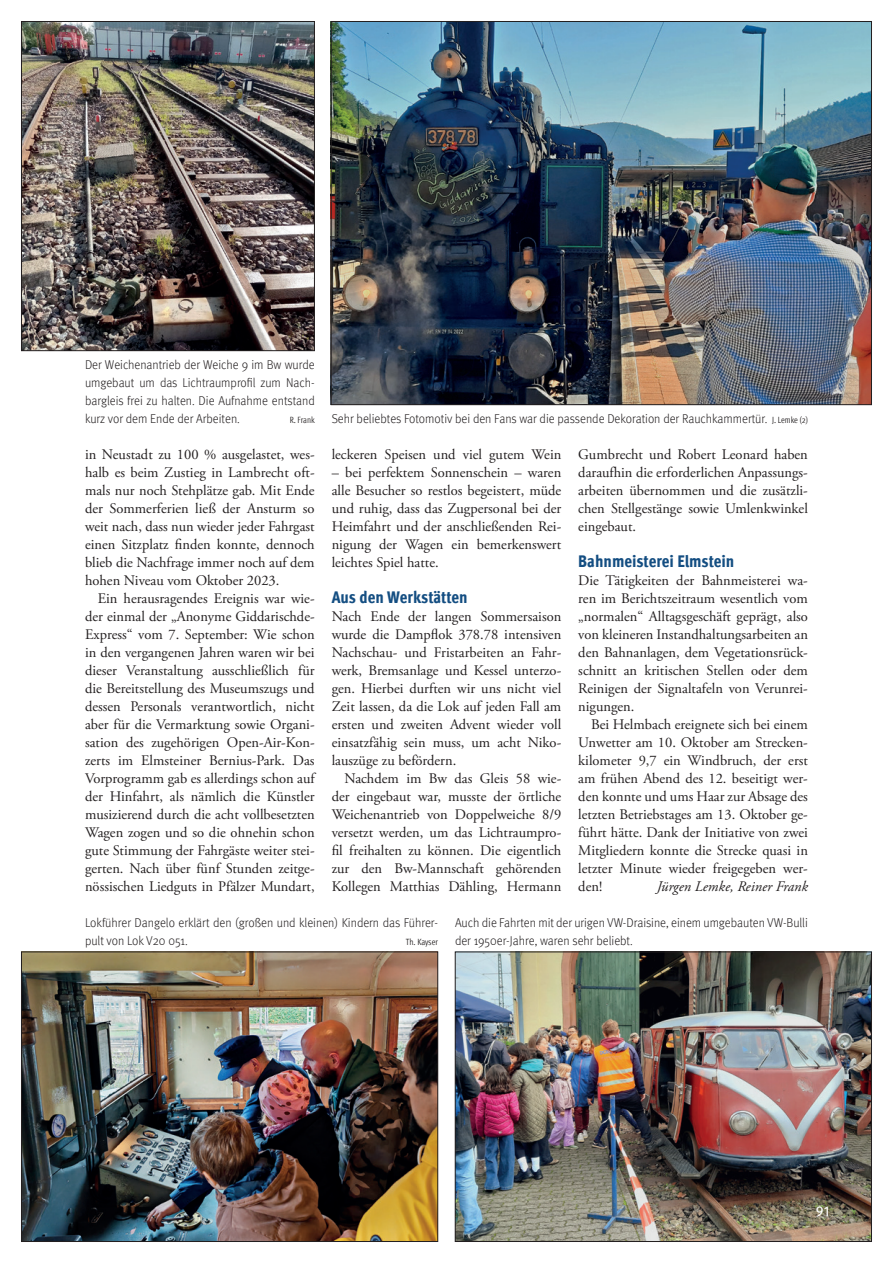
<style>
.page{position:relative;width:893px;height:1263px;background:#fff}
.page>*{position:absolute;margin:0;border:0;box-sizing:border-box;transform-origin:0 0}
.ZUE_Forum{font:800 condensed 16.8px "Meta Pro";color:#144e82}
.FT{font:14.7px/18px "Adobe Garamond Pro";color:#231f20;text-align:justify}
.FT_ohne_Einzug{font:14.7px/18px "Adobe Garamond Pro";color:#231f20;text-align:justify}
.FT-2{font:italic 14.7px "Adobe Garamond Pro";letter-spacing:.005em;color:#231f20}
.t1{font:14.25px "Meta Pro";color:#fff}
.BU_Meta{font:300 12.75px/18px "Meta Pro";color:#231f20;scale:.95 1}
.BU_Meta-2{font:condensed 9px "Meta Pro";color:#231f20;scale:.95 1}
.s1{font-weight:400;font-stretch:condensed;font-size:9px}
</style>
<div class="page">
<img style="left:333px;top:23px;width:537px;height:380px">
<img style="left:23px;top:23px;width:290px;height:326px">
<div style="left:21px;top:21px;width:294px;height:330px;border:1px solid #231f20"></div>
<img style="left:457px;top:954px;width:413px;height:286px">
<div style="left:455px;top:952px;width:417px;height:290px;border:1px solid #231f20"></div>
<img style="left:23px;top:954px;width:413px;height:286px">
<div style="left:21px;top:952px;width:417px;height:290px;border:1px solid #231f20"></div>
<p class="BU_Meta" style="left:85px;top:355px;width:243px;text-align:justify">Der Weichenantrieb der Weiche 9 im Bw wurde umgebaut um das Lichtraumprofil zum Nach&shy;bargleis frei zu halten. Die Aufnahme entstand kurz vor dem Ende der Arbeiten.</p>
<p class="BU_Meta-2" style="left:290px;top:413px;width:28px">R. Frank</p>
<p class="BU_Meta" style="left:332px;top:409px;width:503px">Sehr beliebtes Fotomotiv bei den Fans war die passende Dekoration der Rauchkammertür. <span class="s1">J. Lemke (2)</span></p>
<p class="FT" style="left:85px;top:446px;width:231px">in Neustadt zu 100 % ausgelastet, wes&shy;halb es beim Zustieg in Lambrecht oft&shy;mals nur noch Stehplätze gab. Mit Ende der Sommerferien ließ der Ansturm so weit nach, dass nun wieder jeder Fahrgast einen Sitzplatz finden konnte, dennoch blieb die Nachfrage immer noch auf dem hohen Niveau vom Oktober 2023.</p>
<p class="FT" style="left:85px;top:590px;width:231px;text-indent:13px">Ein herausragendes Ereignis war wie&shy;der einmal der „Anonyme Giddarischde-Express“ vom 7. September: Wie schon in den vergangenen Jahren waren wir bei dieser Veranstaltung ausschließlich für die Bereitstellung des Museumszugs und dessen Personals verantwortlich, nicht aber für die Vermarktung sowie Organi&shy;sation des zugehörigen Open-Air-Kon&shy;zerts im Elmsteiner Bernius-Park. Das Vorprogramm gab es allerdings schon auf der Hinfahrt, als nämlich die Künstler musizierend durch die acht vollbesetzten Wagen zogen und so die ohnehin schon gute Stimmung der Fahrgäste weiter stei&shy;gerten. Nach über fünf Stunden zeitge&shy;nössischen Liedguts in Pfälzer Mundart,</p>
<p class="FT" style="left:332px;top:446px;width:231px">leckeren Speisen und viel gutem Wein</p>
<p class="FT" style="left:332px;top:464px;width:231px">– bei perfektem Sonnenschein – waren alle Besucher so restlos begeistert, müde und ruhig, dass das Zugpersonal bei der Heimfahrt und der anschließenden Rei&shy;nigung der Wagen ein bemerkenswert leichtes Spiel hatte.</p>
<p class="ZUE_Forum" style="left:332px;top:584px;width:137px">Aus den Werkstätten</p>
<p class="FT_ohne_Einzug" style="left:332px;top:608px;width:231px">Nach Ende der langen Sommersaison wurde die Dampflok 378.78 intensiven Nachschau- und Fristarbeiten an Fahr&shy;werk, Bremsanlage und Kessel unterzo&shy;gen. Hierbei durften wir uns nicht viel Zeit lassen, da die Lok auf jeden Fall am ersten und zweiten Advent wieder voll einsatzfähig sein muss, um acht Niko&shy;lauszüge zu befördern.</p>
<p class="FT" style="left:332px;top:770px;width:231px;text-indent:13px">Nachdem im Bw das Gleis 58 wie&shy;der eingebaut war, musste der örtliche Weichenantrieb von Doppelweiche 8/9 versetzt werden, um das Lichtraumpro&shy;fil freihalten zu können. Die eigentlich zur den Bw-Mannschaft gehörenden Kollegen Matthias Dähling, Hermann</p>
<p class="FT" style="left:578px;top:446px;width:231px">Gumbrecht und Robert Leonard haben daraufhin die erforderlichen Anpassungs&shy;arbeiten übernommen und die zusätzli&shy;chen Stellgestänge sowie Umlenkwinkel eingebaut.</p>
<p class="ZUE_Forum" style="left:578px;top:548px;width:158px">Bahnmeisterei Elmstein</p>
<p class="FT_ohne_Einzug" style="left:578px;top:572px;width:231px">Die Tätigkeiten der Bahnmeisterei wa&shy;ren im Berichtszeitraum wesentlich vom „normalen“ Alltagsgeschäft geprägt, also von kleineren Instandhaltungsarbeiten an den Bahnanlagen, dem Vegetationsrück&shy;schnitt an kritischen Stellen oder dem Reinigen der Signaltafeln von Verunrei&shy;nigungen.</p>
<p class="FT" style="left:578px;top:716px;width:231px;text-indent:13px">Bei Helmbach ereignete sich bei einem Unwetter am 10. Oktober am Strecken&shy;kilometer 9,7 ein Windbruch, der erst am frühen Abend des 12. beseitigt wer&shy;den konnte und ums Haar zur Absage des letzten Betriebstages am 13. Oktober ge&shy;führt hätte. Dank der Initiative von zwei Mitgliedern konnte die Strecke quasi in letzter Minute wieder freigegeben wer&shy;den!</p>
<p class="FT-2" style="left:657px;top:877px;width:153px">Jürgen Lemke, Reiner Frank</p>
<p class="BU_Meta" style="left:85px;top:913px;width:373px">Lokführer Dangelo erklärt den (großen und kleinen) Kindern das Führer&shy;pult von Lok V20 051.</p>
<p class="BU_Meta-2" style="left:406px;top:935px;width:35px">Th. Kayser</p>
<p class="BU_Meta" style="left:455px;top:913px;width:373px">Auch die Fahrten mit der urigen VW-Draisine, einem umgebauten VW-Bulli der 1950er-Jahre, waren sehr beliebt.</p>
<p class="t1" style="left:816px;top:1200px;width:15px">91</p>
</div>
